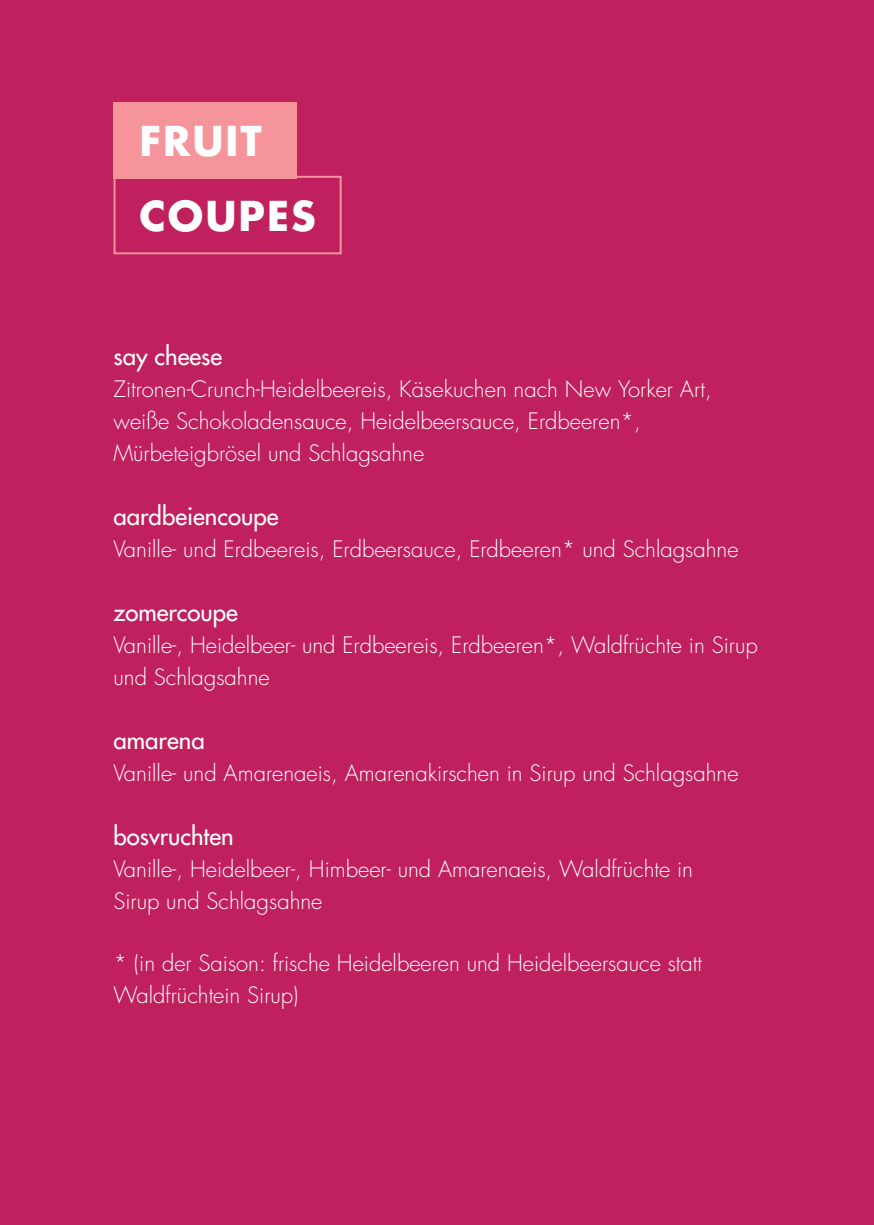
<style>
.page{position:relative;width:874px;height:1225px;background:#fff}
.page>*{position:absolute;margin:0;border:0;box-sizing:border-box;transform-origin:0 0}
.t1{font:700 40px "Futura LT";letter-spacing:.05em;color:#fff}
.t2{font:24px "Futura LT";color:#fff}
.t3{font:300 22px/32px "Futura LT";color:#fff}
</style>
<div class="page">
<div style="left:0;top:0;width:873px;height:1225px;background:#c0205e"></div>
<div style="left:113px;top:102px;width:184px;height:77px;background:#f5949a"></div>
<div style="left:113px;top:176px;width:228px;height:78px;border:2px solid #f5949a"></div>
<p class="t1" style="left:139px;top:115px;width:124px">FRUIT</p>
<p class="t1" style="left:139px;top:190px;width:178px">COUPES</p>
<p class="t2" style="left:113px;top:341px;width:110px">say cheese</p>
<p class="t3" style="left:113px;top:374px;width:599px">Zitronen-Crunch-Heidelbeereis, Käsekuchen nach New Yorker Art,</p>
<p class="t3" style="left:113px;top:406px;width:528px">weiße Schokoladensauce, Heidelbeersauce, Erdbeeren*,</p>
<p class="t3" style="left:113px;top:438px;width:312px">Mürbeteigbrösel und Schlagsahne</p>
<p class="t2" style="left:113px;top:501px;width:166px">aardbeiencoupe</p>
<p class="t3" style="left:113px;top:534px;width:626px">Vanille- und Erdbeereis, Erdbeersauce, Erdbeeren* und Schlagsahne</p>
<p class="t2" style="left:113px;top:597px;width:126px">zomercoupe</p>
<p class="t3" style="left:113px;top:630px;width:645px">Vanille-, Heidelbeer- und Erdbeereis, Erdbeeren*, Waldfrüchte in Sirup und Schlagsahne</p>
<p class="t2" style="left:113px;top:725px;width:93px">amarena</p>
<p class="t3" style="left:113px;top:758px;width:626px">Vanille- und Amarenaeis, Amarenakirschen in Sirup und Schlagsahne</p>
<p class="t2" style="left:113px;top:821px;width:122px">bosvruchten</p>
<p class="t3" style="left:113px;top:854px;width:580px">Vanille-, Heidelbeer-, Himbeer- und Amarenaeis, Waldfrüchte in</p>
<p class="t3" style="left:113px;top:886px;width:210px">Sirup und Schlagsahne</p>
<p class="t3" style="left:113px;top:948px;width:589px">* (in der Saison: frische Heidelbeeren und Heidelbeersauce statt<br>Waldfrüchtein Sirup)</p>
</div>
